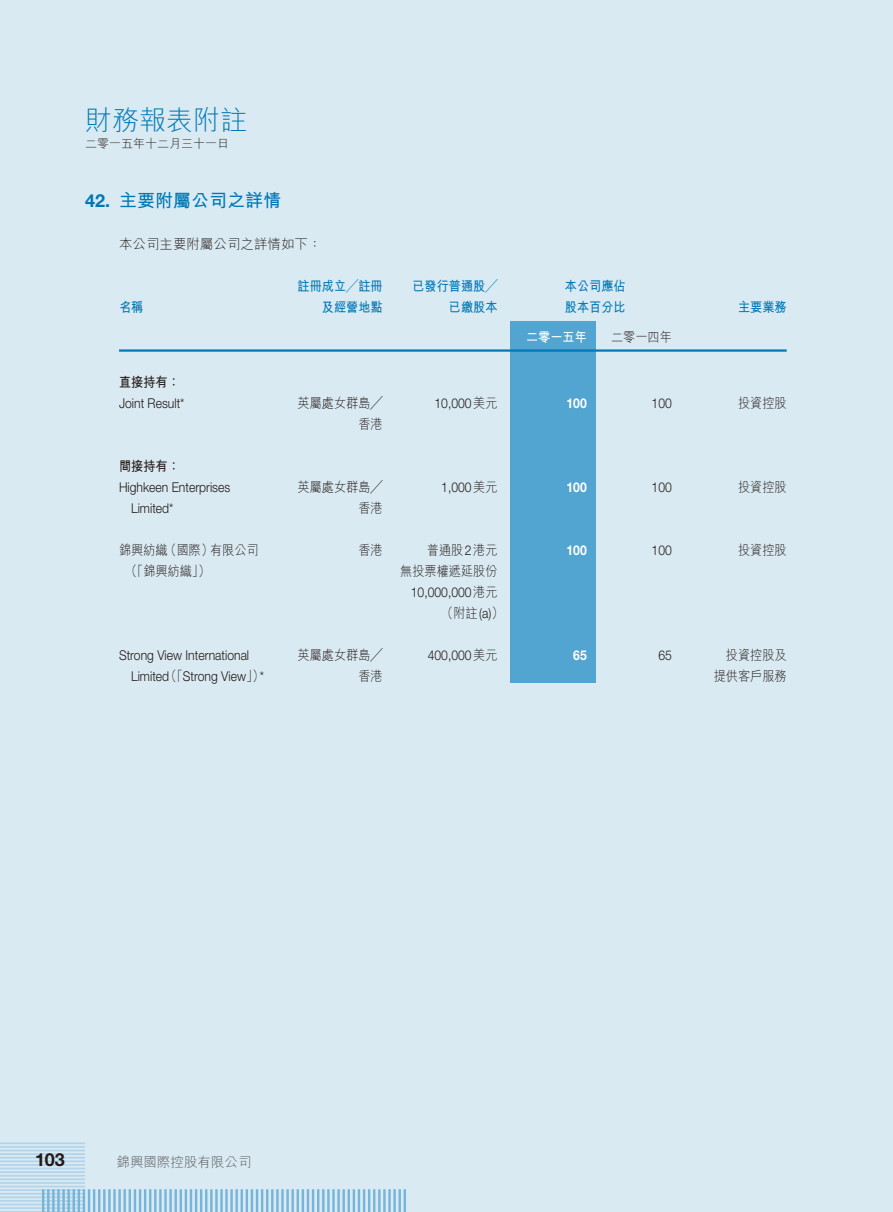
<style>
.page{position:relative;width:893px;height:1212px;background:#fff}
.page>*{position:absolute;margin:0;border:0;box-sizing:border-box;transform-origin:0 0}
.t1{font:300 27px "M Hei HK";color:#0078b5}
.t2{font:700 18px "M Hei HK";color:#0078b5}
.t3{font:700 18px "Helvetica Neue LT Std";color:#231916}
.t4{font:700 18px "Helvetica Neue LT Std";color:#0078b5}
.t5{font:300 13.5px "Helvetica Neue LT Std";color:#231916;scale:.9 1}
.t6{font:300 13.5px "M Hei HK";color:#231916;scale:.9 1}
.t7{font:700 13.5px "M Hei HK";color:#0078b5;scale:.9 1}
.t8{font:300 13.5px "M Hei HK";color:#231916}
.t9{font:700 13.5px "Helvetica Neue LT Std";color:#fff;scale:.9 1}
.t10{font:300 13.5px "M Hei HK";color:#595857}
.t11{font:700 13.5px "M Hei HK";color:#231916;scale:.9 1}
.t12{font:700 13.5px "M Hei HK";color:#fff;scale:.9 1}
.t13{font:300 12px "M Hei HK";color:#231916}
.s1{font-family:"M Hei HK"}
.s2{font-family:"Helvetica Neue LT Std"}
</style>
<div class="page">
<div style="left:0;top:0;width:892px;height:1212px;background:#d9eaf3"></div>
<hr style="left:0;top:1142px;width:85px;height:2px;background:#b2d3e9">
<hr style="left:0;top:1146px;width:85px;height:2px;background:#b2d3e9">
<hr style="left:0;top:1150px;width:85px;height:1px;background:#b2d3e9">
<hr style="left:0;top:1153px;width:85px;height:2px;background:#b2d3e9">
<hr style="left:0;top:1157px;width:85px;height:1px;background:#b2d3e9">
<hr style="left:0;top:1160px;width:85px;height:2px;background:#b2d3e9">
<hr style="left:0;top:1164px;width:85px;height:2px;background:#b2d3e9">
<hr style="left:0;top:1167px;width:85px;height:2px;background:#b2d3e9">
<hr style="left:0;top:1171px;width:85px;height:2px;background:#b2d3e9">
<hr style="left:0;top:1175px;width:85px;height:1px;background:#b2d3e9">
<hr style="left:0;top:1178px;width:85px;height:2px;background:#b2d3e9">
<hr style="left:0;top:1182px;width:85px;height:2px;background:#b2d3e9">
<hr style="left:0;top:1186px;width:85px;height:1px;background:#b2d3e9">
<hr style="left:0;top:1189px;width:85px;height:2px;background:#b2d3e9">
<hr style="left:0;top:1193px;width:85px;height:1px;background:#b2d3e9">
<hr style="left:0;top:1196px;width:85px;height:2px;background:#b2d3e9">
<hr style="left:0;top:1200px;width:85px;height:2px;background:#b2d3e9">
<hr style="left:0;top:1204px;width:85px;height:1px;background:#b2d3e9">
<hr style="left:0;top:1207px;width:85px;height:2px;background:#b2d3e9">
<hr style="left:0;top:1211px;width:85px;height:1px;background:#b2d3e9">
<hr style="left:220px;top:1189px;width:3px;height:23px;background:#77b4d9">
<hr style="left:215px;top:1189px;width:3px;height:23px;background:#77b4d9">
<hr style="left:210px;top:1189px;width:3px;height:23px;background:#77b4d9">
<hr style="left:205px;top:1189px;width:2px;height:23px;background:#77b4d9">
<hr style="left:200px;top:1189px;width:2px;height:23px;background:#77b4d9">
<hr style="left:195px;top:1189px;width:2px;height:23px;background:#77b4d9">
<hr style="left:190px;top:1189px;width:2px;height:23px;background:#77b4d9">
<hr style="left:185px;top:1189px;width:2px;height:23px;background:#77b4d9">
<hr style="left:180px;top:1189px;width:2px;height:23px;background:#77b4d9">
<hr style="left:174px;top:1189px;width:3px;height:23px;background:#77b4d9">
<hr style="left:169px;top:1189px;width:3px;height:23px;background:#77b4d9">
<hr style="left:164px;top:1189px;width:3px;height:23px;background:#77b4d9">
<hr style="left:159px;top:1189px;width:3px;height:23px;background:#77b4d9">
<hr style="left:154px;top:1189px;width:3px;height:23px;background:#77b4d9">
<hr style="left:149px;top:1189px;width:2px;height:23px;background:#77b4d9">
<hr style="left:144px;top:1189px;width:2px;height:23px;background:#77b4d9">
<hr style="left:139px;top:1189px;width:2px;height:23px;background:#77b4d9">
<hr style="left:134px;top:1189px;width:2px;height:23px;background:#77b4d9">
<hr style="left:129px;top:1189px;width:2px;height:23px;background:#77b4d9">
<hr style="left:123px;top:1189px;width:3px;height:23px;background:#77b4d9">
<hr style="left:118px;top:1189px;width:3px;height:23px;background:#77b4d9">
<hr style="left:113px;top:1189px;width:3px;height:23px;background:#77b4d9">
<hr style="left:108px;top:1189px;width:3px;height:23px;background:#77b4d9">
<hr style="left:103px;top:1189px;width:3px;height:23px;background:#77b4d9">
<hr style="left:98px;top:1189px;width:2px;height:23px;background:#77b4d9">
<hr style="left:93px;top:1189px;width:2px;height:23px;background:#77b4d9">
<hr style="left:88px;top:1189px;width:2px;height:23px;background:#77b4d9">
<hr style="left:83px;top:1189px;width:2px;height:23px;background:#77b4d9">
<hr style="left:78px;top:1189px;width:2px;height:23px;background:#77b4d9">
<hr style="left:73px;top:1189px;width:2px;height:23px;background:#77b4d9">
<hr style="left:67px;top:1189px;width:3px;height:23px;background:#77b4d9">
<hr style="left:62px;top:1189px;width:3px;height:23px;background:#77b4d9">
<hr style="left:57px;top:1189px;width:3px;height:23px;background:#77b4d9">
<hr style="left:52px;top:1189px;width:3px;height:23px;background:#77b4d9">
<hr style="left:47px;top:1189px;width:2px;height:23px;background:#77b4d9">
<hr style="left:42px;top:1189px;width:2px;height:23px;background:#77b4d9">
<hr style="left:404px;top:1189px;width:2px;height:23px;background:#77b4d9">
<hr style="left:398px;top:1189px;width:3px;height:23px;background:#77b4d9">
<hr style="left:393px;top:1189px;width:3px;height:23px;background:#77b4d9">
<hr style="left:388px;top:1189px;width:3px;height:23px;background:#77b4d9">
<hr style="left:383px;top:1189px;width:3px;height:23px;background:#77b4d9">
<hr style="left:378px;top:1189px;width:3px;height:23px;background:#77b4d9">
<hr style="left:373px;top:1189px;width:2px;height:23px;background:#77b4d9">
<hr style="left:368px;top:1189px;width:2px;height:23px;background:#77b4d9">
<hr style="left:363px;top:1189px;width:2px;height:23px;background:#77b4d9">
<hr style="left:358px;top:1189px;width:2px;height:23px;background:#77b4d9">
<hr style="left:353px;top:1189px;width:2px;height:23px;background:#77b4d9">
<hr style="left:348px;top:1189px;width:2px;height:23px;background:#77b4d9">
<hr style="left:342px;top:1189px;width:3px;height:23px;background:#77b4d9">
<hr style="left:337px;top:1189px;width:3px;height:23px;background:#77b4d9">
<hr style="left:332px;top:1189px;width:3px;height:23px;background:#77b4d9">
<hr style="left:327px;top:1189px;width:3px;height:23px;background:#77b4d9">
<hr style="left:322px;top:1189px;width:3px;height:23px;background:#77b4d9">
<hr style="left:317px;top:1189px;width:2px;height:23px;background:#77b4d9">
<hr style="left:312px;top:1189px;width:2px;height:23px;background:#77b4d9">
<hr style="left:307px;top:1189px;width:2px;height:23px;background:#77b4d9">
<hr style="left:302px;top:1189px;width:2px;height:23px;background:#77b4d9">
<hr style="left:297px;top:1189px;width:2px;height:23px;background:#77b4d9">
<hr style="left:291px;top:1189px;width:3px;height:23px;background:#77b4d9">
<hr style="left:286px;top:1189px;width:3px;height:23px;background:#77b4d9">
<hr style="left:281px;top:1189px;width:3px;height:23px;background:#77b4d9">
<hr style="left:276px;top:1189px;width:3px;height:23px;background:#77b4d9">
<hr style="left:271px;top:1189px;width:2px;height:23px;background:#77b4d9">
<hr style="left:266px;top:1189px;width:2px;height:23px;background:#77b4d9">
<hr style="left:261px;top:1189px;width:2px;height:23px;background:#77b4d9">
<hr style="left:256px;top:1189px;width:2px;height:23px;background:#77b4d9">
<hr style="left:251px;top:1189px;width:2px;height:23px;background:#77b4d9">
<hr style="left:246px;top:1189px;width:2px;height:23px;background:#77b4d9">
<hr style="left:241px;top:1189px;width:2px;height:23px;background:#77b4d9">
<hr style="left:235px;top:1189px;width:3px;height:23px;background:#77b4d9">
<hr style="left:230px;top:1189px;width:3px;height:23px;background:#77b4d9">
<hr style="left:225px;top:1189px;width:3px;height:23px;background:#77b4d9">
<div style="left:510px;top:321px;width:85px;height:361px;background:#53a5d1"></div>
<hr style="left:119px;top:349px;width:668px;height:3px;background:#0078b5">
<h1 class="t1" style="left:85px;top:107px;width:163px">財務報表附註</h1>
<p class="t13" style="left:85px;top:138px;width:145px">二零一五年十二月三十一日</p>
<h2 class="t4" style="left:85px;top:190px;width:27px">42.</h2>
<h2 class="t2" style="left:119px;top:188px;width:163px">主要附屬公司之詳情</h2>
<p class="t8" style="left:119px;top:238px;width:204px">本公司主要附屬公司之詳情如下：</p>
<p class="t7" style="left:119px;top:298px;width:28px">名稱</p>
<p class="t7" style="left:298px;top:277px;width:96px">註冊成立╱註冊</p>
<p class="t7" style="left:322px;top:298px;width:69px">及經營地點</p>
<p class="t7" style="left:412px;top:277px;width:96px">已發行普通股╱</p>
<p class="t7" style="left:449px;top:298px;width:55px">已繳股本</p>
<p class="t11" style="left:119px;top:372px;width:69px">直接持有：</p>
<p class="t5" style="left:119px;top:395px;width:74px">Joint Result*</p>
<p class="t6" style="left:298px;top:396px;width:96px">英屬處女群島╱</p>
<p class="t5" style="left:435px;top:395px;width:71px">10,000<span class="s1">美元</span></p>
<p class="t6" style="left:358px;top:417px;width:29px">香港</p>
<p class="t11" style="left:119px;top:456px;width:69px">間接持有：</p>
<p class="t5" style="left:119px;top:479px;width:125px">Highkeen Enterprises</p>
<p class="t6" style="left:298px;top:480px;width:96px">英屬處女群島╱</p>
<p class="t5" style="left:441px;top:479px;width:64px">1,000<span class="s1">美元</span></p>
<p class="t5" style="left:131px;top:500px;width:48px">Limited*</p>
<p class="t6" style="left:358px;top:501px;width:29px">香港</p>
<p class="t6" style="left:119px;top:543px;width:56px">錦興紡織</p>
<p class="t6" style="left:165px;top:543px;width:56px">（國際）</p>
<p class="t6" style="left:210px;top:543px;width:56px">有限公司</p>
<p class="t6" style="left:358px;top:543px;width:28px">香港</p>
<p class="t6" style="left:427px;top:543px;width:80px">普通股 <span class="s2">2</span>港元</p>
<p class="t6" style="left:125px;top:564px;width:96px">（「錦興紡織」）</p>
<p class="t6" style="left:400px;top:564px;width:110px">無投票權遞延股份</p>
<p class="t5" style="left:411px;top:584px;width:98px">10,000,000<span class="s1">港元</span></p>
<p class="t6" style="left:441px;top:606px;width:71px">（附註 (<span class="s2">(a(</span></p>
<p class="t5" style="left:119px;top:647px;width:146px">Strong View International</p>
<p class="t6" style="left:298px;top:648px;width:96px">英屬處女群島╱</p>
<p class="t5" style="left:428px;top:647px;width:79px">400,000<span class="s1">美元</span></p>
<p class="t5" style="left:165px;top:668px;width:112px"><span class="s1">（「</span>Strong View<span class="s1">」）</span>*</p>
<p class="t5" style="left:131px;top:668px;width:44px">Limited</p>
<p class="t6" style="left:358px;top:669px;width:28px">香港</p>
<p class="t7" style="left:565px;top:277px;width:69px">本公司應佔</p>
<p class="t7" style="left:565px;top:298px;width:69px">股本百分比</p>
<p class="t12" style="left:526px;top:327px;width:69px">二零一五年</p>
<p class="t9" style="left:567px;top:395px;width:24px">100</p>
<p class="t6" style="left:611px;top:330px;width:69px">二零一四年</p>
<p class="t5" style="left:652px;top:395px;width:24px">100</p>
<p class="t9" style="left:567px;top:479px;width:24px">100</p>
<p class="t9" style="left:567px;top:542px;width:24px">100</p>
<p class="t5" style="left:652px;top:479px;width:24px">100</p>
<p class="t5" style="left:652px;top:542px;width:24px">100</p>
<p class="t9" style="left:573px;top:647px;width:17px">65</p>
<p class="t5" style="left:658px;top:647px;width:17px">65</p>
<p class="t7" style="left:738px;top:298px;width:55px">主要業務</p>
<p class="t6" style="left:738px;top:396px;width:55px">投資控股</p>
<p class="t6" style="left:738px;top:480px;width:55px">投資控股</p>
<p class="t6" style="left:738px;top:543px;width:55px">投資控股</p>
<p class="t6" style="left:726px;top:648px;width:69px">投資控股及</p>
<p class="t6" style="left:714px;top:669px;width:82px">提供客戶服務</p>
<h2 class="t3" style="left:35px;top:1149px;width:31px">103</h2>
<p class="t10" style="left:117px;top:1155px;width:136px">錦興國際控股有限公司</p>
</div>
